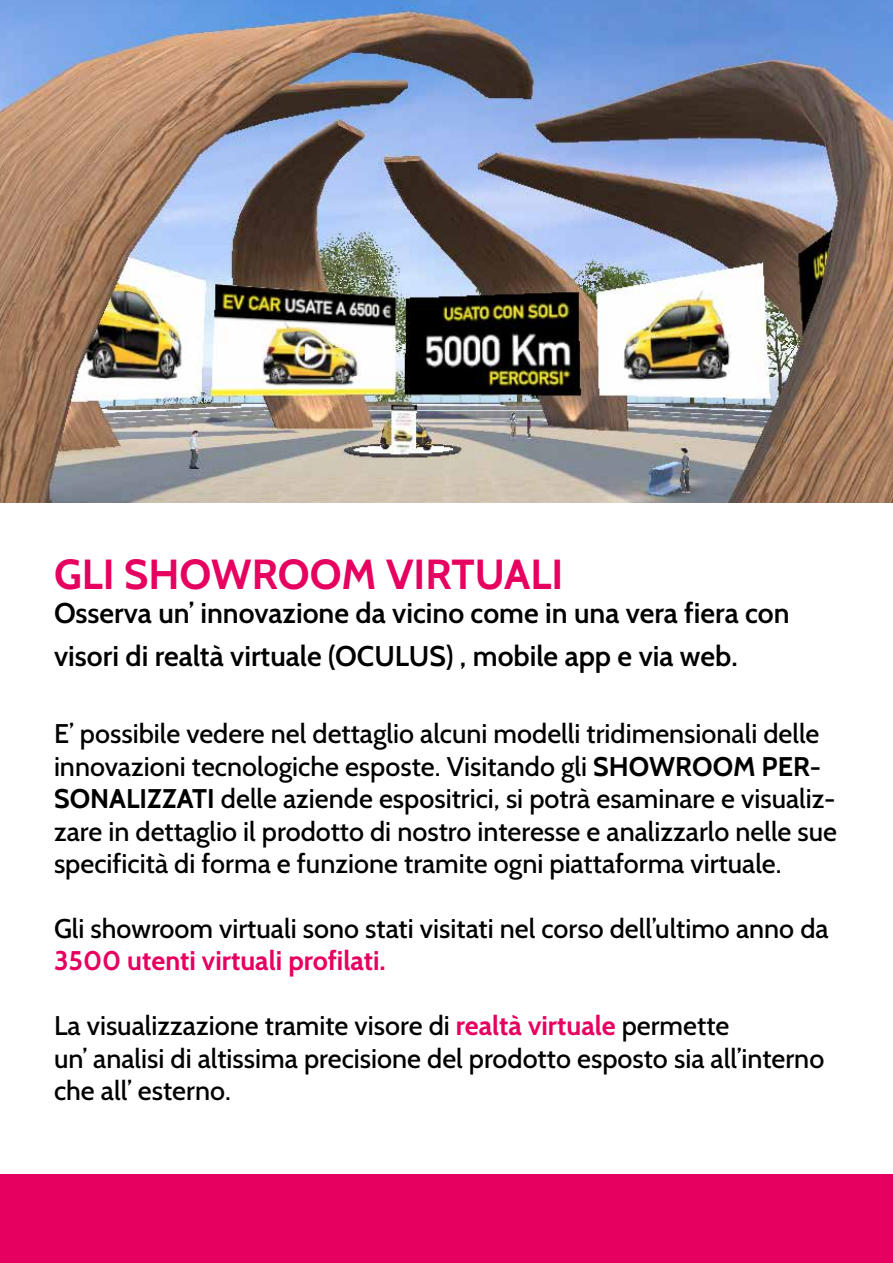
<style>
.page{position:relative;width:893px;height:1263px;background:#fff}
.page>*{position:absolute;margin:0;border:0;box-sizing:border-box;transform-origin:0 0}
.t1{font:700 42px "Cabin";color:#e60060}
.t2{font:600 28.5px/43.2px "Cabin";color:#000}
.t3{font:500 27px/32.4px "Cabin";color:#000}
.t4{font:700 27px "Cabin";color:#e60060}
.s1{font-weight:700}
.s2{font-weight:700;color:#e60060}
</style>
<div class="page">
<img style="left:0;top:0;width:893px;height:502px">
<div style="left:0;top:1174px;width:893px;height:88px;background:#e60060"></div>
<h1 class="t1" style="left:54px;top:548px;width:511px">GLI SHOWROOM VIRTUALI</h1>
<p class="t2" style="left:54px;top:591px;width:737px">Osserva un’ innovazione da vicino come in una vera fiera con visori di realtà virtuale (OCULUS) , mobile app e via web.</p>
<p class="t3" style="left:54px;top:718px;width:785px">E’ possibile vedere nel dettaglio alcuni modelli tridimensionali delle innovazioni tecnologiche esposte. Visitando gli <span class="s1">SHOWROOM PER-SONALIZZATI</span> delle aziende espositrici, si potrà esaminare e visualiz&shy;zare in dettaglio il prodotto di nostro interesse e analizzarlo nelle sue specificità di forma e funzione tramite ogni piattaforma virtuale.</p>
<p class="t3" style="left:54px;top:912px;width:776px">Gli showroom virtuali sono stati visitati nel corso dell’ultimo anno da</p>
<p class="t4" style="left:54px;top:944px;width:333px">3500 utenti virtuali profilati.</p>
<p class="t3" style="left:54px;top:1009px;width:772px">La visualizzazione tramite visore di <span class="s2">realtà virtuale</span> permette<br>un’ analisi di altissima precisione del prodotto esposto sia all’interno che all’ esterno.</p>
</div>
